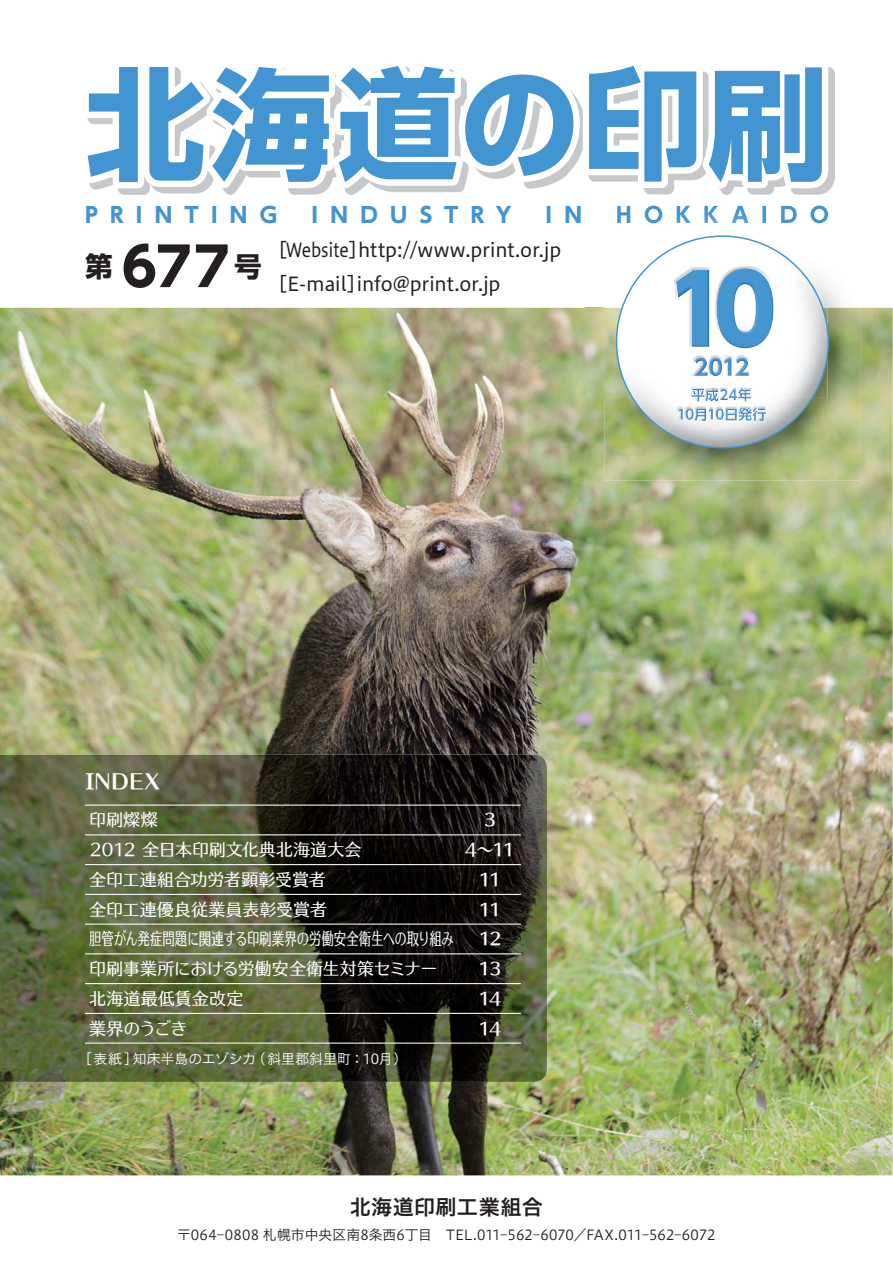
<style>
.page{position:relative;width:893px;height:1263px;background:#fff}
.page>*{position:absolute;margin:0;border:0;box-sizing:border-box;transform-origin:0 0}
.t1{font:121.2px "UD Shin Go Pro Bold 90 msp RKSJ H";letter-spacing:.035em;color:#4395d1}
.t2{font:53.1px "UD Shin Go Pro Bold 90 msp RKSJ H";color:#231f20}
.t3{font:27.6px "UD Shin Go Pro Bold 90 msp RKSJ H";color:#231f20}
.t4{font:21.3px "UD Shin Go Pro Bold 90 msp RKSJ H";letter-spacing:.58em;color:#4395d1}
.t5{font:21.3px "Hiragino UD Sans Std W6 90 msp RKSJ H";letter-spacing:.01em;color:#231f20}
.t6{font:20.25px "UD Typos 515 Std Regular 90 msp RKSJ H";color:#fff}
.t7{font:19.2px "Hiragino UD Sans F Std W4 90 msp RKSJ H";letter-spacing:-.01em;color:#231f20}
.t8{font:16.95px "UD Typos 510 Std Regular 90 msp RKSJ H";letter-spacing:-.005em;color:#fff}
.t9{font:16.95px "UD Typos 510 Std Regular 90 msp RKSJ H";letter-spacing:-.005em;color:#fff;scale:.73 1}
.t10{font:16.95px "UD Typos 512 Std Regular 90 msp RKSJ H";letter-spacing:-.11em;color:#fff}
.t11{font:13.8px "Hiragino UD Sans F Std W3 90 msp RKSJ H";color:#231f20}
.t12{font:13.8px "Hiragino UD Sans F Std W3 90 msp RKSJ H";letter-spacing:.005em;color:#fff}
</style>
<div class="page">
<img style="left:0;top:308px;width:893px;height:867px">
<img style="left:0;top:755px;width:547px;height:327px">
<img style="left:585px;top:223px;width:237px;height:175px">
<img style="left:617px;top:207px;width:210px;height:16px">
<img style="left:656px;top:236px;width:133px;height:24px">
<img style="left:605px;top:260px;width:255px;height:220px">
<img style="left:632px;top:359px;width:196px;height:89px">
<img style="left:616px;top:260px;width:211px;height:138px">
<img style="left:674px;top:398px;width:102px;height:25px">
<img style="left:771px;top:268px;width:5px;height:130px">
<img style="left:674px;top:266px;width:97px;height:132px">
<img style="left:676px;top:348px;width:95px;height:74px">
<img style="left:676px;top:268px;width:97px;height:80px">
<img style="left:771px;top:289px;width:2px;height:39px">
<img style="left:769px;top:284px;width:2px;height:49px">
<img style="left:694px;top:357px;width:55px;height:19px">
<img style="left:692px;top:398px;width:59px;height:4px">
<img style="left:692px;top:388px;width:59px;height:10px">
<img style="left:678px;top:408px;width:88px;height:13px">
<hr style="left:85px;top:805px;width:436px;height:1px;background:#fff">
<hr style="left:85px;top:834px;width:436px;height:1px;background:#fff">
<hr style="left:85px;top:864px;width:436px;height:1px;background:#fff">
<hr style="left:85px;top:894px;width:436px;height:1px;background:#fff">
<hr style="left:85px;top:924px;width:436px;height:1px;background:#fff">
<hr style="left:85px;top:953px;width:436px;height:1px;background:#fff">
<hr style="left:85px;top:983px;width:436px;height:1px;background:#fff">
<hr style="left:85px;top:1013px;width:436px;height:1px;background:#fff">
<hr style="left:85px;top:1043px;width:436px;height:1px;background:#fff">
<svg style="left:87px;top:65px;width:748px;height:142px"></svg>
<h1 class="t1" style="left:85px;top:79px;width:745px">北海道の印刷</h1>
<p class="t4" style="left:85px;top:207px;width:194px">PRINTING</p>
<p class="t4" style="left:311px;top:207px;width:201px">INDUSTRY</p>
<p class="t4" style="left:545px;top:207px;width:38px">I N</p>
<p class="t7" style="left:268px;top:243px;width:295px">［Website］http://www.print.or.jp</p>
<h2 class="t2" style="left:85px;top:247px;width:146px"><sup>第</sup> 677</h2>
<h3 class="t3" style="left:234px;top:257px;width:29px">号</h3>
<p class="t7" style="left:268px;top:276px;width:234px">［E-mail］info@print.or.jp</p>
<p class="t6" style="left:85px;top:774px;width:76px">INDEX</p>
<p class="t8" style="left:89px;top:814px;width:70px">印刷燦燦</p>
<p class="t10" style="left:484px;top:814px;width:14px">3</p>
<p class="t8" style="left:89px;top:843px;width:274px">2012 全日本印刷文化典北海道大会</p>
<p class="t10" style="left:465px;top:843px;width:52px">4～11</p>
<p class="t8" style="left:89px;top:873px;width:238px">全印工連組合功労者顕彰受賞者</p>
<p class="t10" style="left:478px;top:873px;width:24px">11</p>
<p class="t8" style="left:89px;top:903px;width:239px">全印工連優良従業員表彰受賞者</p>
<p class="t10" style="left:478px;top:903px;width:24px">11</p>
<p class="t9" style="left:89px;top:933px;width:501px">胆管がん発症問題に関連する印刷業界の労働安全衛生への取り組み</p>
<p class="t10" style="left:478px;top:933px;width:25px">12</p>
<p class="t8" style="left:89px;top:962px;width:350px">印刷事業所における労働安全衛生対策セミナー</p>
<p class="t10" style="left:478px;top:962px;width:25px">13</p>
<p class="t8" style="left:89px;top:992px;width:156px">北海道最低賃金改定</p>
<p class="t10" style="left:478px;top:992px;width:25px">14</p>
<p class="t8" style="left:89px;top:1022px;width:100px">業界のうごき</p>
<p class="t10" style="left:478px;top:1022px;width:25px">14</p>
<p class="t12" style="left:78px;top:1053px;width:331px">［表紙］知床半島のエゾシカ（斜里郡斜里町：10月）</p>
<p class="t5" style="left:350px;top:1199px;width:195px">北海道印刷工業組合</p>
<p class="t11" style="left:177px;top:1229px;width:540px">〒064-0808 札幌市中央区南8条西6丁目　TEL.011-562-6070／FAX.011-562-6072</p>
</div>
